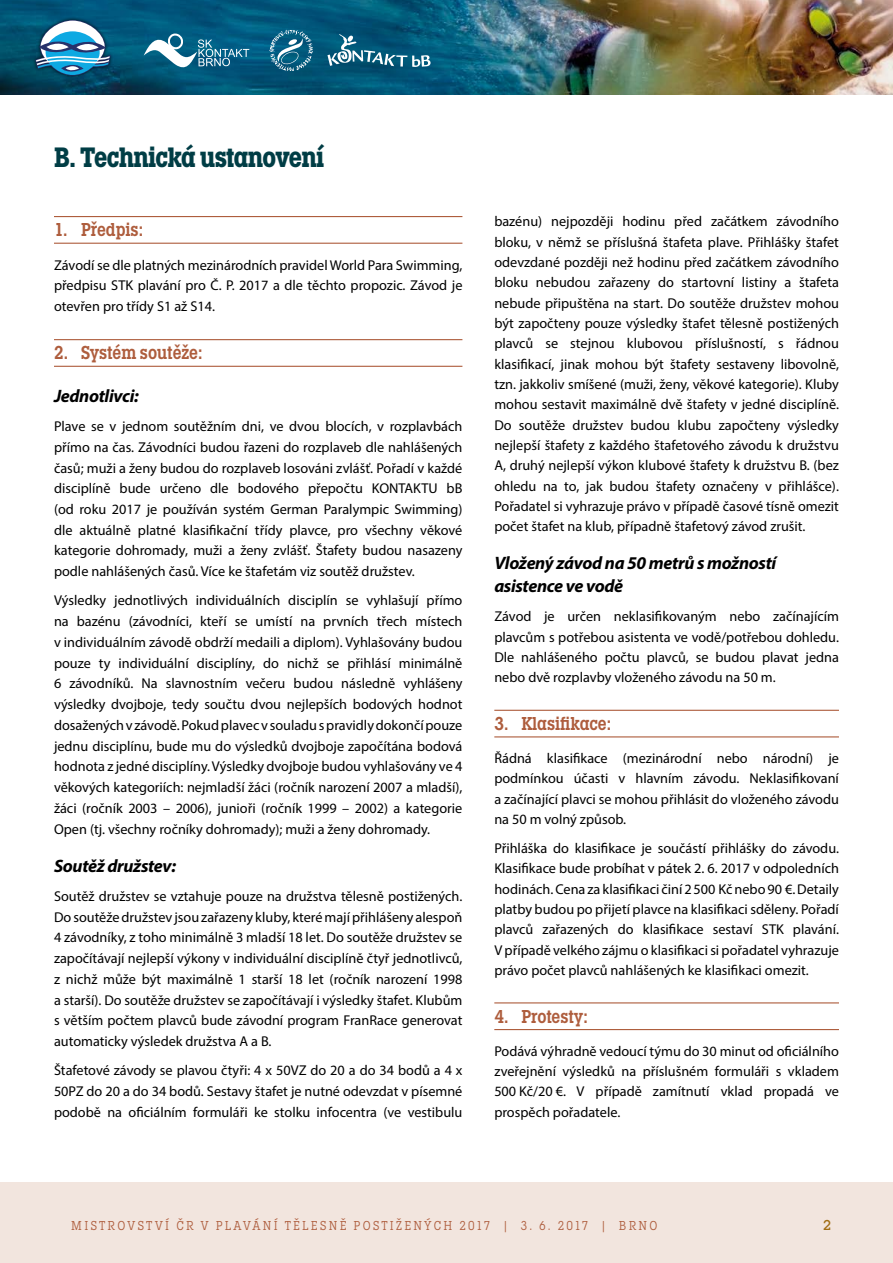
<style>
.page{position:relative;width:893px;height:1263px;background:#fff}
.page>*{position:absolute;margin:0;border:0;box-sizing:border-box;transform-origin:0 0}
.t1{font:29.25px "Lubalin Graph Itc TOT Bol Con";letter-spacing:-.02em;color:#003d45}
.t2{font:19.5px "Lubalin Graph Itc TOT Dem Con";color:#ae5d3d}
.t3{font:italic 700 18px/23.4px "Myriad Pro";letter-spacing:-.02em;color:#000}
.t4{font:500 15px "Lubalin Graph Itc TOT";color:#a16d14}
.t5{font:14.25px/20.4px "Myriad Pro";color:#000;text-align:justify}
.t6{font:13.5px "Lubalin Graph Itc TOT Boo Con";letter-spacing:.175em;color:#ae5d3d}
</style>
<div class="page">
<div style="left:0;top:1182px;width:893px;height:81px;background:#f2e5de"></div>
<img style="left:0;top:0;width:893px;height:94px">
<div style="left:32px;top:17px;width:82px;height:62px;background:#000;opacity:.75"></div>
<div style="left:41px;top:21px;width:64px;height:51px;background:#fff;border-radius:50%"></div>
<svg style="left:34px;top:30px;width:77px;height:46px"></svg>
<svg style="left:144px;top:34px;width:105px;height:33px"></svg>
<svg style="left:327px;top:34px;width:104px;height:33px;background:#2d738e"></svg>
<svg style="left:269px;top:30px;width:44px;height:41px;background:#327996"></svg>
<hr style="left:54px;top:216px;width:408px;height:1px;background:#ae5d3d">
<hr style="left:54px;top:243px;width:408px;height:1px;background:#ae5d3d">
<hr style="left:54px;top:339px;width:408px;height:1px;background:#ae5d3d">
<hr style="left:54px;top:366px;width:408px;height:1px;background:#ae5d3d">
<hr style="left:494px;top:710px;width:345px;height:1px;background:#ae5d3d">
<hr style="left:494px;top:736px;width:345px;height:1px;background:#ae5d3d">
<hr style="left:494px;top:1002px;width:345px;height:1px;background:#ae5d3d">
<hr style="left:494px;top:1029px;width:345px;height:1px;background:#ae5d3d">
<h1 class="t1" style="left:54px;top:139px;width:272px">B. Technická ustanovení</h1>
<h2 class="t2" style="left:54px;top:218px;width:91px">1. Předpis:</h2>
<p class="t5" style="left:54px;top:254px;width:410px">Závodí se dle platných mezinárodních pravidel World Para Swimming, předpisu STK plavání pro Č. P. 2017 a dle těchto propozic. Závod je otevřen pro třídy S1 až S14.</p>
<h2 class="t2" style="left:54px;top:341px;width:150px">2. Systém soutěže:</h2>
<p class="t3" style="left:54px;top:383px;width:86px">Jednotlivci:</p>
<p class="t5" style="left:54px;top:416px;width:410px">Plave se v jednom soutěžním dni, ve dvou blocích, v rozplavbách přímo na čas. Závodníci budou řazeni do rozplaveb dle nahlášených časů; muži a ženy budou do rozplaveb losováni zvlášť. Pořadí v každé disciplíně bude určeno dle bodového přepočtu KONTAKTU bB (od roku 2017 je používán systém German Paralympic Swimming) dle aktuálně platné klasifikační třídy plavce, pro všechny věkové kategorie dohromady, muži a ženy zvlášť. Štafety budou nasazeny podle nahlášených časů. Více ke štafetám viz soutěž družstev.</p>
<p class="t5" style="left:54px;top:590px;width:410px">Výsledky jednotlivých individuálních disciplín se vyhlašují přímo na bazénu (závodníci, kteří se umístí na prvních třech místech v individuálním závodě obdrží medaili a diplom). Vyhlašovány budou pouze ty individuální disciplíny, do nichž se přihlásí minimálně 6 závodníků. Na slavnostním večeru budou následně vyhlášeny výsledky dvojboje, tedy součtu dvou nejlepších bodových hodnot dosažených v závodě. Pokud plavec v souladu s pravidly dokončí pouze jednu disciplínu, bude mu do výsledků dvojboje započítána bodová hodnota z jedné disciplíny. Výsledky dvojboje budou vyhlašovány ve 4 věkových kategoriích: nejmladší žáci (ročník narození 2007 a mladší), žáci (ročník 2003 – 2006), junioři (ročník 1999 – 2002) a kategorie Open (tj. všechny ročníky dohromady); muži a ženy dohromady.</p>
<p class="t3" style="left:54px;top:853px;width:124px">Soutěž družstev:</p>
<p class="t5" style="left:54px;top:885px;width:410px">Soutěž družstev se vztahuje pouze na družstva tělesně postižených.<br>Do soutěže družstev jsou zařazeny kluby, které mají přihlášeny alespoň 4 závodníky, z toho minimálně 3 mladší 18 let. Do soutěže družstev se započítávají nejlepší výkony v individuální disciplíně čtyř jednotlivců, z nichž může být maximálně 1 starší 18 let (ročník narození 1998 a starší). Do soutěže družstev se započítávají i výsledky štafet. Klubům s větším počtem plavců bude závodní program FranRace generovat automaticky výsledek družstva A a B.</p>
<p class="t5" style="left:54px;top:1060px;width:410px">Štafetové závody se plavou čtyři: 4 x 50VZ do 20 a do 34 bodů a 4 x 50PZ do 20 a do 34 bodů. Sestavy štafet je nutné odevzdat v písemné podobě na oficiálním formuláři ke stolku infocentra (ve vestibulu</p>
<p class="t5" style="left:494px;top:211px;width:346px">bazénu) nejpozději hodinu před začátkem závodního bloku, v němž se příslušná štafeta plave. Přihlášky štafet odevzdané později než hodinu před začátkem závodního bloku nebudou zařazeny do startovní listiny a štafeta nebude připuštěna na start. Do soutěže družstev mohou být započteny pouze výsledky štafet tělesně postižených plavců se stejnou klubovou příslušností, s řádnou klasifikací, jinak mohou být štafety sestaveny libovolně, tzn. jakkoliv smíšené (muži, ženy, věkové kategorie). Kluby mohou sestavit maximálně dvě štafety v jedné disciplíně.<br>Do soutěže družstev budou klubu započteny výsledky nejlepší štafety z každého štafetového závodu k družstvu A, druhý nejlepší výkon klubové štafety k družstvu B. (bez ohledu na to, jak budou štafety označeny v přihlášce).<br>Pořadatel si vyhrazuje právo v případě časové tísně omezit počet štafet na klub, případně štafetový závod zrušit.</p>
<p class="t3" style="left:494px;top:551px;width:283px">Vložený závod na 50 metrů s možností asistence ve vodě</p>
<p class="t5" style="left:494px;top:606px;width:346px">Závod je určen neklasifikovaným nebo začínajícím plavcům s potřebou asistenta ve vodě/potřebou dohledu.<br>Dle nahlášeného počtu plavců, se budou plavat jedna nebo dvě rozplavby vloženého závodu na 50 m.</p>
<h2 class="t2" style="left:494px;top:712px;width:118px">3. Klasifikace:</h2>
<p class="t5" style="left:494px;top:748px;width:346px">Řádná klasifikace (mezinárodní nebo národní) je podmínkou účasti v hlavním závodu. Neklasifikovaní a začínající plavci se mohou přihlásit do vloženého závodu na 50 m volný způsob.</p>
<p class="t5" style="left:494px;top:838px;width:346px">Přihláška do klasifikace je součástí přihlášky do závodu.<br>Klasifikace bude probíhat v pátek 2. 6. 2017 v odpoledních hodinách. Cena za klasifikaci činí 2500 Kč nebo 90 €. Detaily platby budou po přijetí plavce na klasifikaci sděleny. Pořadí plavců zařazených do klasifikace sestaví STK plavání.<br>V případě velkého zájmu o klasifikaci si pořadatel vyhrazuje právo počet plavců nahlášených ke klasifikaci omezit.</p>
<h2 class="t2" style="left:494px;top:1005px;width:95px">4. Protesty:</h2>
<p class="t5" style="left:494px;top:1040px;width:346px">Podává výhradně vedoucí týmu do 30 minut od oficiálního zveřejnění výsledků na příslušném formuláři s vkladem 500 Kč/20 €. V případě zamítnutí vklad propadá ve prospěch pořadatele.</p>
<p class="t6" style="left:71px;top:1218px;width:588px">MISTROVSTVÍ ČR V PLAVÁNÍ TĚLESNĚ POSTIŽENÝCH 2017 | 3. 6. 2017 | BRNO</p>
<p class="t4" style="left:823px;top:1216px;width:10px">2</p>
</div>
